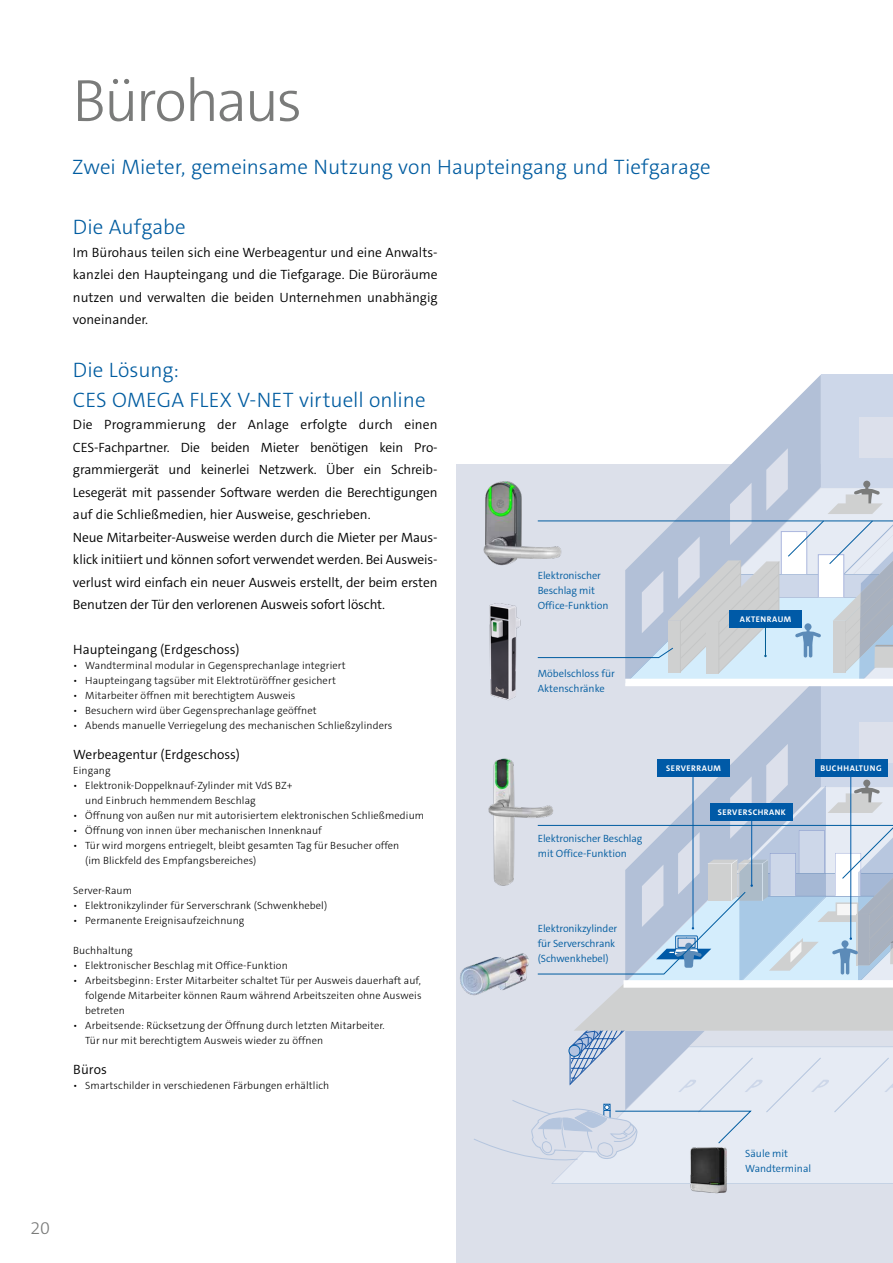
<style>
.page{position:relative;width:893px;height:1263px;background:#fff}
.page>*{position:absolute;margin:0;border:0;box-sizing:border-box;transform-origin:0 0}
.t1{font:300 60px "The Sans C5";letter-spacing:-.045em;color:#7a7b7a}
.t2{font:300 21px/30px "The Sans C5";color:#005ca0}
.t3{font:300 18px "The Sans C5";color:#7a7b7a}
.t4{font:300 13.5px/22.5px "The Sans C5";letter-spacing:-.01em;color:#000;text-align:justify}
.t5{font:300 10.5px/15px "The Sans C5";letter-spacing:.01em;color:#000}
.t6{font:300 10.5px/15px "The Sans C5";letter-spacing:-.01em;color:#005ca0}
.t7{font:700 8.25px "The Sans C5";letter-spacing:.065em;color:#fff}
</style>
<div class="page">
<div style="left:456px;top:465px;width:437px;height:798px;background:#dce0ea"></div>
<svg style="left:551px;top:1166px;width:342px;height:18px;fill:#e6ebf4"></svg>
<div style="left:821px;top:673px;width:72px;height:114px;background:#cdd7e9"></div>
<div style="left:859px;top:722px;width:34px;height:41px;background:#dce0eb"></div>
<svg style="left:751px;top:690px;width:70px;height:54px;fill:#b2c0d7"></svg>
<svg style="left:747px;top:375px;width:74px;height:73px"></svg>
<div style="left:821px;top:375px;width:72px;height:113px;background:#cdd7e9"></div>
<div style="left:859px;top:417px;width:34px;height:40px;background:#dce0eb"></div>
<svg style="left:625px;top:684px;width:268px;height:6px"></svg>
<img style="left:483px;top:481px;width:54px;height:85px">
<svg style="left:474px;top:744px;width:419px;height:422px"></svg>
<svg style="left:537px;top:448px;width:356px;height:236px"></svg>
<img style="left:489px;top:603px;width:32px;height:98px">
<img style="left:460px;top:933px;width:96px;height:81px">
<img style="left:685px;top:1143px;width:55px;height:51px">
<h3 class="t3" style="left:31px;top:1216px;width:21px">20</h3>
<h1 class="t1" style="left:72px;top:62px;width:231px">Bürohaus</h1>
<h2 class="t2" style="left:72px;top:152px;width:640px">Zwei Mieter, gemeinsame Nutzung von Haupteingang und Tiefgarage</h2>
<h2 class="t2" style="left:73px;top:212px;width:114px">Die Aufgabe</h2>
<p class="t4" style="left:73px;top:241px;width:366px">Im Bürohaus teilen sich eine Werbeagentur und eine Anwalts&shy;kanzlei den Haupteingang und die Tiefgarage. Die Büroräume nutzen und verwalten die beiden Unternehmen unabhängig voneinander.</p>
<h2 class="t2" style="left:73px;top:355px;width:354px">Die Lösung:<br>CES OMEGA FLEX V-NET virtuell online</h2>
<p class="t4" style="left:73px;top:413px;width:366px;text-align:left">Die Programmierung der Anlage erfolgte durch einen CES-Fachpartner. Die beiden Mieter benötigen kein Pro&shy;grammiergerät und keinerlei Netzwerk. Über ein Schreib-Lesegerät mit passender Software werden die Berechtigungen auf die Schließmedien, hier Ausweise, geschrieben.<br>Neue Mitarbeiter-Ausweise werden durch die Mieter per Maus&shy;klick initiiert und können sofort verwendet werden. Bei Ausweis&shy;verlust wird einfach ein neuer Ausweis erstellt, der beim ersten Benutzen der Tür den verlorenen Ausweis sofort löscht.</p>
<p class="t4" style="left:73px;top:638px;width:168px">Haupteingang (Erdgeschoss)</p>
<p class="t5" style="left:73px;top:658px;width:274px">• Wandterminal modular in Gegensprechanlage integriert</p>
<p class="t5" style="left:73px;top:673px;width:264px">• Haupteingang tagsüber mit Elektrotüröffner gesichert</p>
<p class="t5" style="left:73px;top:688px;width:224px">• Mitarbeiter öffnen mit berechtigtem Ausweis</p>
<p class="t5" style="left:73px;top:703px;width:245px">• Besuchern wird über Gegensprechanlage geöffnet</p>
<p class="t5" style="left:73px;top:718px;width:321px">• Abends manuelle Verriegelung des mechanischen Schließzylinders</p>
<p class="t4" style="left:73px;top:743px;width:168px">Werbeagentur (Erdgeschoss)</p>
<p class="t5" style="left:73px;top:763px;width:39px">Eingang</p>
<p class="t5" style="left:85px;top:778px;width:209px;text-indent:-12px">• Elektronik-Doppelknauf-Zylinder mit VdS BZ+ und Einbruch hemmendem Beschlag</p>
<p class="t5" style="left:73px;top:808px;width:352px">• Öffnung von außen nur mit autorisiertem elektronischen Schließmedium</p>
<p class="t5" style="left:73px;top:823px;width:250px">• Öffnung von innen über mechanischen Innenknauf</p>
<p class="t5" style="left:85px;top:838px;width:316px;text-indent:-12px">• Tür wird morgens entriegelt, bleibt gesamten Tag für Besucher offen (im Blickfeld des Empfangsbereiches)</p>
<p class="t5" style="left:73px;top:883px;width:60px">Server-Raum</p>
<p class="t5" style="left:73px;top:898px;width:255px">• Elektronikzylinder für Serverschrank (Schwenkhebel)</p>
<p class="t5" style="left:73px;top:913px;width:173px">• Permanente Ereignisaufzeichnung</p>
<p class="t5" style="left:73px;top:943px;width:61px">Buchhaltung</p>
<p class="t5" style="left:73px;top:958px;width:216px">• Elektronischer Beschlag mit Office-Funktion</p>
<p class="t5" style="left:85px;top:973px;width:338px;text-align:justify;text-indent:-12px">• Arbeitsbeginn: Erster Mitarbeiter schaltet Tür per Ausweis dauerhaft auf, folgende Mitarbeiter können Raum während Arbeitszeiten ohne Ausweis betreten</p>
<p class="t5" style="left:85px;top:1018px;width:301px;text-indent:-12px">• Arbeitsende: Rücksetzung der Öffnung durch letzten Mitarbeiter.<br>Tür nur mit berechtigtem Ausweis wieder zu öffnen</p>
<p class="t4" style="left:73px;top:1058px;width:35px">Büros</p>
<p class="t5" style="left:73px;top:1078px;width:258px">• Smartschilder in verschiedenen Färbungen erhältlich</p>
<p class="t6" style="left:538px;top:568px;width:72px">Elektronischer<br>Beschlag mit<br>Office-Funktion</p>
<p class="t6" style="left:538px;top:666px;width:79px">Möbelschloss für<br>Aktenschränke</p>
<p class="t7" style="left:740px;top:614px;width:53px">AKTENRAUM</p>
<p class="t6" style="left:538px;top:831px;width:106px">Elektronischer Beschlag mit Office-Funktion</p>
<p class="t7" style="left:666px;top:763px;width:56px">SERVERRAUM</p>
<p class="t7" style="left:820px;top:763px;width:63px">BUCHHALTUNG</p>
<p class="t7" style="left:718px;top:807px;width:70px">SERVERSCHRANK</p>
<p class="t6" style="left:538px;top:921px;width:81px">Elektronikzylinder für Serverschrank (Schwenkhebel)</p>
<p class="t6" style="left:745px;top:1146px;width:67px">Säule mit<br>Wandterminal</p>
</div>
